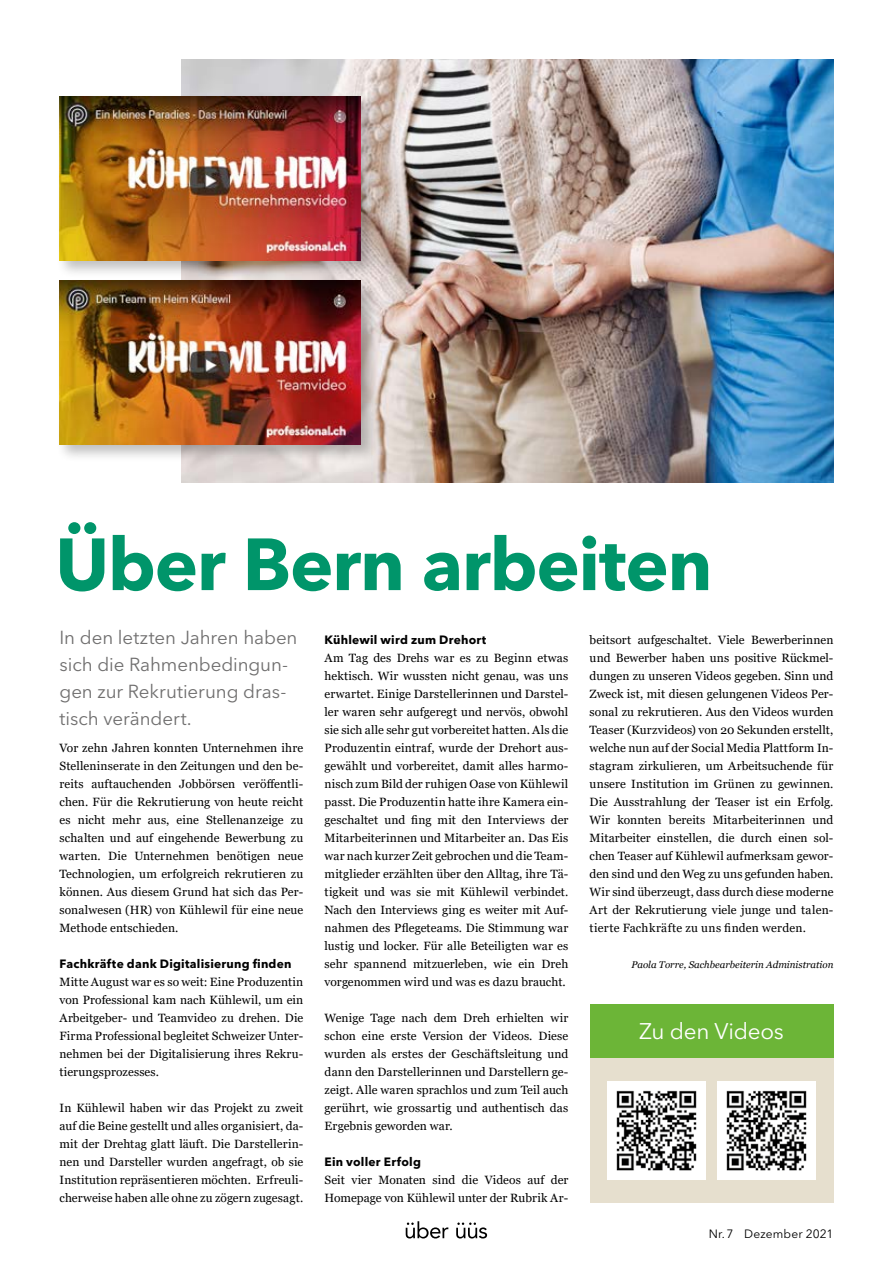
<style>
.page{position:relative;width:893px;height:1263px;background:#fff}
.page>*{position:absolute;margin:0;border:0;box-sizing:border-box;transform-origin:0 0}
.t1{font:700 73.05px "Avenir Next LT Pro";letter-spacing:-.015em;color:#00956a}
.t2{font:22.5px "Avenir Next LT Pro";letter-spacing:-.015em;color:#fff}
.t3{font:18.75px/27px "Avenir Next LT Pro";letter-spacing:-.005em;color:#706f6f}
.t4{font:12px/18px "Georgia";letter-spacing:.01em;color:#000;text-align:justify}
.t5{font:700 12px "Avenir Next LT Pro";letter-spacing:.02em;color:#000}
.t6{font:12px "Avenir Next LT Pro";letter-spacing:.015em;color:#000}
.t7{font:italic 9.75px "Georgia";color:#000}
</style>
<div class="page">
<img style="left:181px;top:60px;width:652px;height:422px">
<div style="left:56px;top:93px;width:322px;height:185px;background:#000;opacity:.25"></div>
<img style="left:60px;top:97px;width:300px;height:164px">
<div style="left:56px;top:277px;width:322px;height:185px;background:#000;opacity:.25"></div>
<img style="left:60px;top:281px;width:301px;height:164px">
<div style="left:590px;top:1004px;width:243px;height:54px;background:#6cb537"></div>
<div style="left:590px;top:1058px;width:243px;height:144px;background:#e6dfce"></div>
<div style="left:607px;top:1081px;width:99px;height:99px;background:#fff"></div>
<img style="left:616px;top:1090px;width:81px;height:81px">
<svg style="left:406px;top:1221px;width:81px;height:17px"></svg>
<div style="left:717px;top:1081px;width:99px;height:99px;background:#fff"></div>
<img style="left:726px;top:1090px;width:81px;height:81px">
<h1 class="t1" style="left:55px;top:520px;width:659px">Über Bern arbeiten</h1>
<h3 class="t3" style="left:60px;top:624px;width:239px">In den letzten Jahren haben sich die Rahmenbedingun&shy;gen zur Rekrutierung dras&shy;tisch verändert.</h3>
<p class="t4" style="left:60px;top:739px;width:245px">Vor zehn Jahren konnten Unternehmen ihre Stelleninserate in den Zeitungen und den be&shy;reits auftauchenden Jobbörsen veröffentli&shy;chen. Für die Rekrutierung von heute reicht es nicht mehr aus, eine Stellenanzeige zu schalten und auf eingehende Bewerbung zu warten. Die Unternehmen benötigen neue Technologien, um erfolgreich rekrutieren zu können. Aus diesem Grund hat sich das Per&shy;sonalwesen (HR) von Kühlewil für eine neue Methode entschieden.</p>
<p class="t5" style="left:60px;top:956px;width:234px">Fachkräfte dank Digitalisierung finden</p>
<p class="t4" style="left:60px;top:973px;width:245px">Mitte August war es so weit: Eine Produzentin von Professional kam nach Kühlewil, um ein Arbeitgeber- und Teamvideo zu drehen. Die Firma Professional begleitet Schweizer Unter&shy;nehmen bei der Digitalisierung ihres Rekru&shy;tierungsprozesses.</p>
<p class="t4" style="left:60px;top:1099px;width:245px">In Kühlewil haben wir das Projekt zu zweit auf die Beine gestellt und alles organisiert, da&shy;mit der Drehtag glatt läuft. Die Darstellerin&shy;nen und Darsteller wurden angefragt, ob sie Institution repräsentieren möchten. Erfreuli&shy;cherweise haben alle ohne zu zögern zugesagt.</p>
<p class="t5" style="left:325px;top:632px;width:163px">Kühlewil wird zum Drehort</p>
<p class="t4" style="left:325px;top:649px;width:245px">Am Tag des Drehs war es zu Beginn etwas hektisch. Wir wussten nicht genau, was uns erwartet. Einige Darstellerinnen und Darstel&shy;ler waren sehr aufgeregt und nervös, obwohl sie sich alle sehr gut vorbereitet hatten. Als die Produzentin eintraf, wurde der Drehort aus&shy;gewählt und vorbereitet, damit alles harmo&shy;nisch zum Bild der ruhigen Oase von Kühlewil passt. Die Produzentin hatte ihre Kamera ein&shy;geschaltet und fing mit den Interviews der Mitarbeiterinnen und Mitarbeiter an. Das Eis war nach kurzer Zeit gebrochen und die Team&shy;mitglieder erzählten über den Alltag, ihre Tä&shy;tigkeit und was sie mit Kühlewil verbindet.<br>Nach den Interviews ging es weiter mit Auf&shy;nahmen des Pflegeteams. Die Stimmung war lustig und locker. Für alle Beteiligten war es sehr spannend mitzuerleben, wie ein Dreh vorgenommen wird und was es dazu braucht.</p>
<p class="t4" style="left:325px;top:1009px;width:245px">Wenige Tage nach dem Dreh erhielten wir schon eine erste Version der Videos. Diese wurden als erstes der Geschäftsleitung und dann den Darstellerinnen und Darstellern ge&shy;zeigt. Alle waren sprachlos und zum Teil auch gerührt, wie grossartig und authentisch das Ergebnis geworden war.</p>
<p class="t5" style="left:325px;top:1154px;width:98px">Ein voller Erfolg</p>
<p class="t4" style="left:325px;top:1171px;width:245px">Seit vier Monaten sind die Videos auf der<br>Homepage von Kühlewil unter der Rubrik Ar-</p>
<p class="t4" style="left:590px;top:631px;width:245px">beitsort aufgeschaltet. Viele Bewerberinnen und Bewerber haben uns positive Rückmel&shy;dungen zu unseren Videos gegeben. Sinn und Zweck ist, mit diesen gelungenen Videos Per&shy;sonal zu rekrutieren. Aus den Videos wurden Teaser (Kurzvideos) von 20 Sekunden erstellt, welche nun auf der Social Media Plattform In&shy;stagram zirkulieren, um Arbeitsuchende für unsere Institution im Grünen zu gewinnen.<br>Die Ausstrahlung der Teaser ist ein Erfolg.<br>Wir konnten bereits Mitarbeiterinnen und Mitarbeiter einstellen, die durch einen sol&shy;chen Teaser auf Kühlewil aufmerksam gewor&shy;den sind und den Weg zu uns gefunden haben.<br>Wir sind überzeugt, dass durch diese moderne Art der Rekrutierung viele junge und talen&shy;tierte Fachkräfte zu uns finden werden.</p>
<p class="t7" style="left:631px;top:959px;width:203px">Paola Torre, Sachbearbeiterin Administration</p>
<h2 class="t2" style="left:639px;top:1018px;width:146px">Zu den Videos</h2>
<p class="t6" style="left:709px;top:1227px;width:126px">Nr.7 Dezember 2021</p>
</div>
